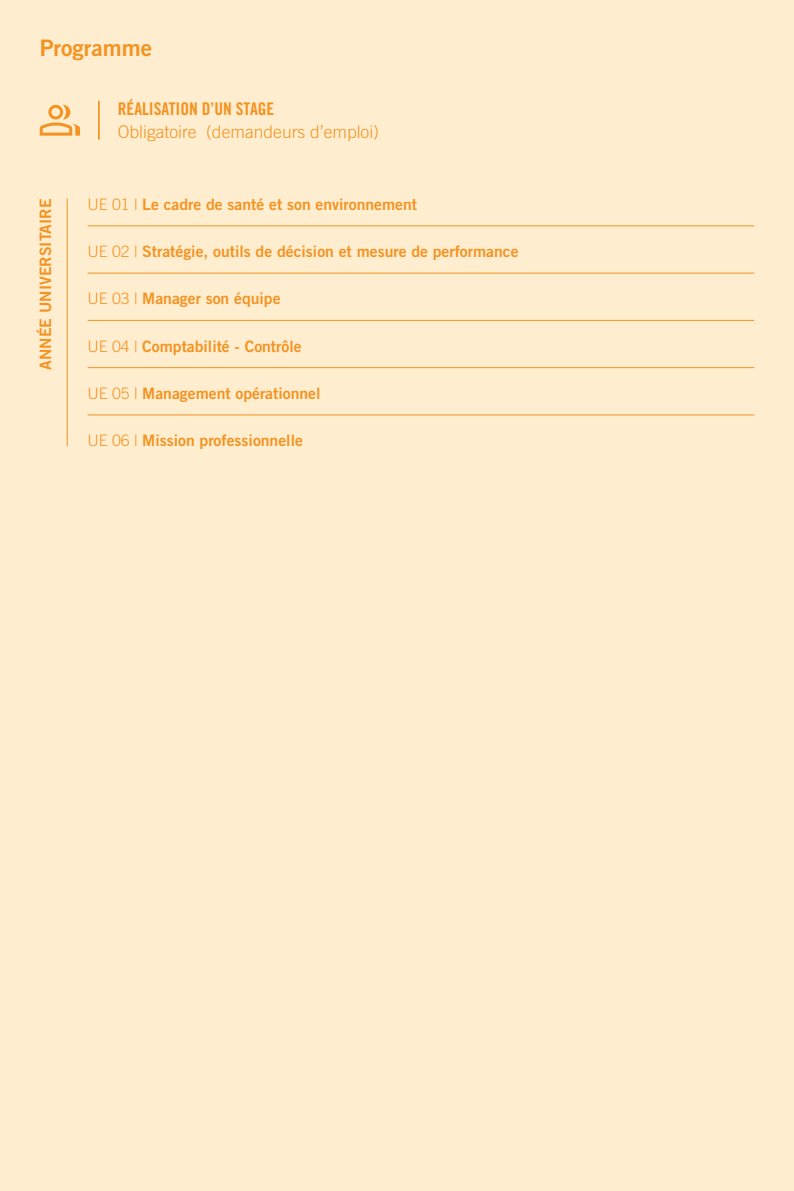
<style>
.page{position:relative;width:794px;height:1191px;background:#ffedcf}
.page>*{position:absolute;margin:0;border:0;box-sizing:border-box;transform-origin:0 0}
.t1{font:22.75px "Trade Gothic LT Std Bd 2";color:#f39321}
.t2{font:300 17.5px/22.8px "Trade Gothic LT Std";color:#f39321}
.t3{font:15.75px "Trade Gothic LT Std Bd 2";color:#f39321}
.s1{font-family:"Trade Gothic LT Std Bd Cn 20";font-weight:400}
.s2{font-family:"Trade Gothic LT Std";font-weight:300}
</style>
<div class="page">
<svg style="left:40px;top:105px;width:40px;height:31px"></svg>
<hr style="left:88px;top:225px;width:666px;height:1px;background:#f39321">
<hr style="left:88px;top:273px;width:666px;height:1px;background:#f39321">
<hr style="left:88px;top:320px;width:666px;height:1px;background:#f39321">
<hr style="left:88px;top:367px;width:666px;height:1px;background:#f39321">
<hr style="left:88px;top:414px;width:666px;height:1px;background:#f39321">
<hr style="left:67px;top:198px;width:1px;height:248px;background:#f39321">
<hr style="left:98px;top:101px;width:2px;height:39px;background:#f39321">
<p class="t1" style="left:40px;top:34px;width:114px">Programme</p>
<p class="t2" style="left:118px;top:97px;width:263px"><span class="s1">RÉALISATION D’UN STAGE<br></span>Obligatoire (demandeurs d’emploi)</p>
<p class="t3" style="left:36px;top:369px;width:173px;rotate:-90deg">ANNÉE UNIVERSITAIRE</p>
<p class="t3" style="left:88px;top:194px;width:331px"><span class="s2">UE 01 |</span> Le cadre de santé et son environnement</p>
<p class="t3" style="left:88px;top:242px;width:432px"><span class="s2">UE 02 |</span> Stratégie, outils de décision et mesure de performance</p>
<p class="t3" style="left:88px;top:289px;width:194px"><span class="s2">UE 03 |</span> Manager son équipe</p>
<p class="t3" style="left:88px;top:336px;width:215px"><span class="s2">UE 04 |</span> Comptabilité - Contrôle</p>
<p class="t3" style="left:88px;top:383px;width:234px"><span class="s2">UE 05 |</span> Management opérationnel</p>
<p class="t3" style="left:88px;top:431px;width:217px"><span class="s2">UE 06 |</span> Mission professionnelle</p>
</div>
